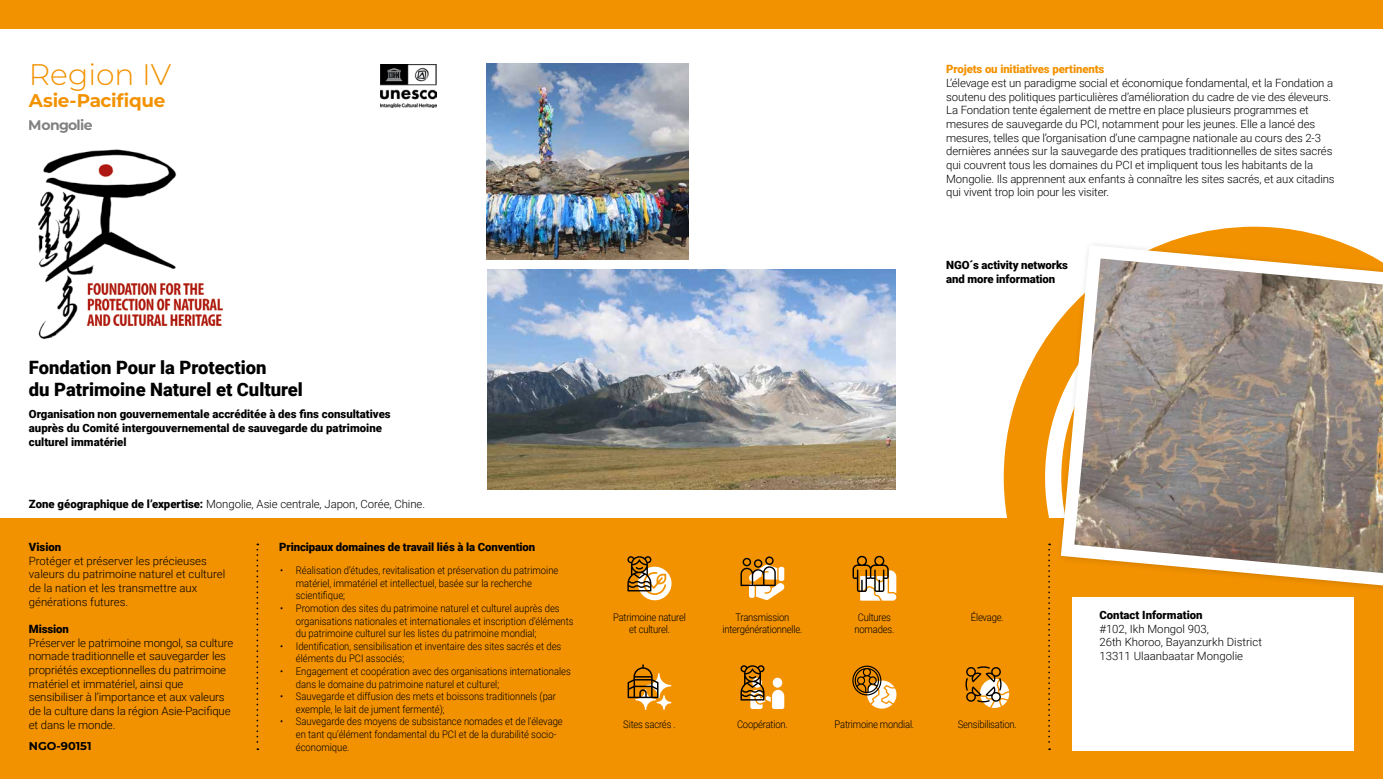
<style>
.page{position:relative;width:1383px;height:779px;background:#fff}
.page>*{position:absolute;margin:0;border:0;box-sizing:border-box;transform-origin:0 0}
.t1{font:300 29.75px "Montserrat";color:#f39200}
.t2{font:900 18.38px/22.1px "Roboto";color:#000}
.t3{font:700 18.38px "Montserrat";letter-spacing:-.02em;color:#f39200}
.t4{font:700 14px "Montserrat";letter-spacing:-.05em;color:#000}
.t5{font:300 11.38px/13.7px "Roboto";letter-spacing:-.01em;color:#000}
.t6{font:900 11.38px/14px "Roboto";color:#000}
.t7{font:900 11.38px "Roboto";letter-spacing:-.01em;color:#f39200}
.t8{font:700 11.38px "Montserrat";color:#000}
.t9{font:300 10.5px/12.6px "Roboto";color:#000;scale:.9 1}
.t10{font:300 10.5px/12.6px "Roboto";letter-spacing:-.02em;color:#000;text-align:center;scale:.9 1}
.s1{font-weight:900}
</style>
<div class="page">
<div style="left:0;top:518px;width:1382px;height:261px;background:#f39200"></div>
<svg style="left:1003px;top:227px;width:351px;height:501px;fill:#f39200"></svg>
<div style="left:0;top:0;width:1382px;height:29px;background:#f39200"></div>
<img style="left:380px;top:65px;width:57px;height:42px">
<svg style="left:256px;top:543px;width:2px;height:207px"></svg>
<svg style="left:1048px;top:543px;width:2px;height:207px"></svg>
<div style="left:1072px;top:597px;width:281px;height:153px;background:#fff"></div>
<img style="left:486px;top:64px;width:202px;height:196px">
<img style="left:487px;top:270px;width:408px;height:219px">
<img style="left:38px;top:149px;width:185px;height:191px">
<svg style="left:1054px;top:238px;width:328px;height:362px"></svg>
<svg style="left:740px;top:665px;width:44px;height:44px"></svg>
<svg style="left:627px;top:556px;width:44px;height:44px"></svg>
<svg style="left:740px;top:556px;width:45px;height:44px"></svg>
<svg style="left:852px;top:555px;width:44px;height:45px"></svg>
<svg style="left:852px;top:665px;width:45px;height:44px"></svg>
<svg style="left:965px;top:666px;width:44px;height:42px"></svg>
<svg style="left:627px;top:664px;width:44px;height:46px"></svg>
<h1 class="t1" style="left:29px;top:55px;width:144px">Region IV</h1>
<h2 class="t3" style="left:29px;top:89px;width:138px">Asie-Pacifique</h2>
<p class="t4" style="left:29px;top:116px;width:65px">Mongolie</p>
<h2 class="t2" style="left:29px;top:356px;width:275px">Fondation Pour la Protection<br>du Patrimoine Naturel et Culturel</h2>
<p class="t6" style="left:29px;top:407px;width:363px">Organisation non gouvernementale accréditée à des fins consultatives auprès du Comité intergouvernemental de sauvegarde du patrimoine culturel immatériel</p>
<p class="t5" style="left:29px;top:496px;width:398px"><span class="s1">Zone géographique de l’expertise:</span> Mongolie, Asie centrale, Japon, Corée, Chine.</p>
<p class="t6" style="left:279px;top:539px;width:257px">Principaux domaines de travail liés à la Convention</p>
<p class="t6" style="left:29px;top:539px;width:34px">Vision</p>
<p class="t5" style="left:29px;top:553px;width:198px">Protéger et préserver les précieuses valeurs du patrimoine naturel et culturel de la nation et les transmettre aux générations futures.</p>
<p class="t6" style="left:29px;top:621px;width:41px">Mission</p>
<p class="t5" style="left:29px;top:635px;width:206px">Préserver le patrimoine mongol, sa culture nomade traditionnelle et sauvegarder les propriétés exceptionnelles du patrimoine matériel et immatériel, ainsi que sensibiliser à l’importance et aux valeurs de la culture dans la région Asie-Pacifique et dans le monde.</p>
<p class="t9" style="left:296px;top:564px;width:293px;text-indent:-16px">• Réalisation d’études, revitalisation et préservation du patrimoine matériel, immatériel et intellectuel, basée sur la recherche scientifique;</p>
<p class="t9" style="left:296px;top:601px;width:310px;text-indent:-16px">• Promotion des sites du patrimoine naturel et culturel auprès des organisations nationales et internationales et inscription d’éléments du patrimoine culturel sur les listes du patrimoine mondial;</p>
<p class="t9" style="left:296px;top:639px;width:296px;text-indent:-16px">• Identification, sensibilisation et inventaire des sites sacrés et des éléments du PCI associés;</p>
<p class="t9" style="left:296px;top:664px;width:307px;text-indent:-16px">• Engagement et coopération avec des organisations internationales dans le domaine du patrimoine naturel et culturel;</p>
<p class="t9" style="left:296px;top:690px;width:291px;text-indent:-16px">• Sauvegarde et diffusion des mets et boissons traditionnels (par exemple, le lait de jument fermenté);</p>
<p class="t9" style="left:296px;top:715px;width:298px;text-indent:-16px">• Sauvegarde des moyens de subsistance nomades et de l’élevage en tant qu’élément fondamental du PCI et de la durabilité socio&shy;économique.</p>
<p class="t8" style="left:29px;top:738px;width:64px">NGO-90151</p>
<p class="t7" style="left:946px;top:61px;width:160px">Projets ou initiatives pertinents</p>
<p class="t5" style="left:946px;top:76px;width:390px">L’élevage est un paradigme social et économique fondamental, et la Fondation a soutenu des politiques particulières d’amélioration du cadre de vie des éleveurs.<br>La Fondation tente également de mettre en place plusieurs programmes et mesures de sauvegarde du PCI, notamment pour les jeunes. Elle a lancé des mesures, telles que l’organisation d’une campagne nationale au cours des 2-3 dernières années sur la sauvegarde des pratiques traditionnelles de sites sacrés qui couvrent tous les domaines du PCI et impliquent tous les habitants de la Mongolie. Ils apprennent aux enfants à connaître les sites sacrés, et aux citadins qui vivent trop loin pour les visiter.</p>
<p class="t6" style="left:946px;top:258px;width:123px;line-height:13.7px">NGO´s activity networks and more information</p>
<p class="t10" style="left:613px;top:610px;width:82px">Patrimoine naturel et culturel.</p>
<p class="t10" style="left:971px;top:610px;width:38px">Élevage.</p>
<p class="t10" style="left:722px;top:610px;width:90px">Transmission intergénérationnelle.</p>
<p class="t10" style="left:854px;top:610px;width:46px">Cultures nomades.</p>
<p class="t10" style="left:623px;top:718px;width:60px">Sites sacrés .</p>
<p class="t10" style="left:737px;top:718px;width:58px">Coopération.</p>
<p class="t10" style="left:834px;top:718px;width:90px">Patrimoine mondial.</p>
<p class="t10" style="left:957px;top:718px;width:67px">Sensibilisation.</p>
<p class="t6" style="left:1099px;top:607px;width:105px">Contact Information</p>
<p class="t5" style="left:1099px;top:621px;width:164px">#102, Ikh Mongol 903,<br>26th Khoroo, Bayanzurkh District<br>13311 Ulaanbaatar Mongolie</p>
</div>
